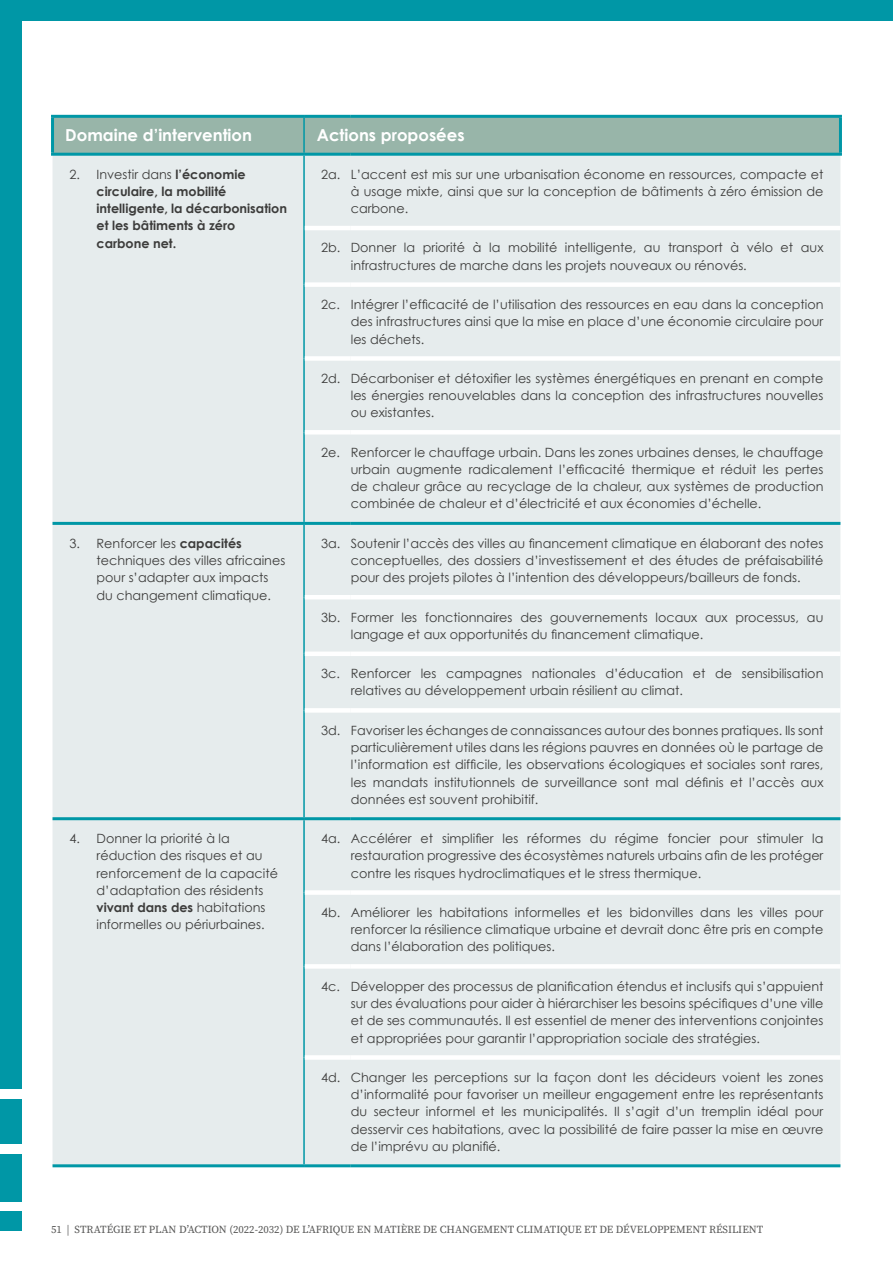
<style>
.page{position:relative;width:893px;height:1263px;background:#fff}
.page>*{position:absolute;margin:0;border:0;box-sizing:border-box;transform-origin:0 0}
.t1{font:700 16.5px "Century Gothic";color:#fff}
.t2{font:12.75px/17.2px "Century Gothic";color:#3c3c3b;text-align:justify}
.t3{font:700 12.75px/17.2px "Century Gothic";color:#3c3c3b}
.t4{font:10.8px "Source Serif Variable";color:#575756}
.s1{font-weight:400}
.s2{font-weight:700}
</style>
<div class="page">
<div style="left:0;top:0;width:893px;height:20px;background:#0097a6"></div>
<div style="left:0;top:0;width:21px;height:1089px;background:#0097a6"></div>
<div style="left:0;top:1099px;width:21px;height:45px;background:#0097a6"></div>
<div style="left:0;top:1154px;width:21px;height:48px;background:#0097a6"></div>
<div style="left:0;top:1211px;width:21px;height:19px;background:#0097a6"></div>
<div style="left:54px;top:118px;width:785px;height:35px;background:#98b5a9"></div>
<div style="left:53px;top:156px;width:787px;height:1008px;background:#e6eced"></div>
<hr style="left:53px;top:1164px;width:251px;height:3px;background:#0097a6">
<hr style="left:51px;top:115px;width:253px;height:3px;background:#0097a6">
<hr style="left:51px;top:118px;width:3px;height:35px;background:#0097a6">
<hr style="left:304px;top:115px;width:47px;height:3px;background:#0097a6">
<hr style="left:351px;top:115px;width:491px;height:3px;background:#0097a6">
<hr style="left:839px;top:118px;width:3px;height:35px;background:#0097a6">
<hr style="left:51px;top:153px;width:253px;height:3px;background:#0097a6">
<hr style="left:303px;top:118px;width:2px;height:35px;background:#0097a6">
<hr style="left:53px;top:522px;width:251px;height:3px;background:#0097a6">
<hr style="left:53px;top:817px;width:251px;height:3px;background:#0097a6">
<hr style="left:303px;top:525px;width:2px;height:72px;background:#0097a6">
<hr style="left:303px;top:597px;width:2px;height:57px;background:#0097a6">
<hr style="left:303px;top:654px;width:2px;height:56px;background:#0097a6">
<hr style="left:303px;top:710px;width:2px;height:107px;background:#0097a6">
<hr style="left:303px;top:820px;width:2px;height:72px;background:#0097a6">
<hr style="left:303px;top:892px;width:2px;height:74px;background:#0097a6">
<hr style="left:303px;top:966px;width:2px;height:91px;background:#0097a6">
<hr style="left:303px;top:1057px;width:2px;height:107px;background:#0097a6">
<hr style="left:305px;top:595px;width:46px;height:4px;background:#fff">
<hr style="left:351px;top:595px;width:489px;height:4px;background:#fff">
<div style="left:305px;top:651px;width:46px;height:5px;background:#fff"></div>
<div style="left:351px;top:651px;width:489px;height:5px;background:#fff"></div>
<div style="left:305px;top:708px;width:46px;height:5px;background:#fff"></div>
<div style="left:351px;top:708px;width:489px;height:5px;background:#fff"></div>
<div style="left:305px;top:890px;width:46px;height:5px;background:#fff"></div>
<div style="left:351px;top:890px;width:489px;height:5px;background:#fff"></div>
<div style="left:305px;top:964px;width:46px;height:5px;background:#fff"></div>
<div style="left:351px;top:964px;width:489px;height:5px;background:#fff"></div>
<div style="left:305px;top:1055px;width:46px;height:5px;background:#fff"></div>
<div style="left:351px;top:1055px;width:489px;height:5px;background:#fff"></div>
<hr style="left:304px;top:1164px;width:47px;height:3px;background:#0097a6">
<hr style="left:351px;top:1164px;width:489px;height:3px;background:#0097a6">
<hr style="left:304px;top:153px;width:47px;height:3px;background:#0097a6">
<hr style="left:351px;top:153px;width:491px;height:3px;background:#0097a6">
<hr style="left:303px;top:156px;width:2px;height:72px;background:#0097a6">
<hr style="left:303px;top:228px;width:2px;height:57px;background:#0097a6">
<hr style="left:303px;top:285px;width:2px;height:73px;background:#0097a6">
<hr style="left:303px;top:358px;width:2px;height:74px;background:#0097a6">
<hr style="left:303px;top:432px;width:2px;height:90px;background:#0097a6">
<hr style="left:305px;top:226px;width:46px;height:4px;background:#fff">
<hr style="left:351px;top:226px;width:489px;height:4px;background:#fff">
<div style="left:305px;top:282px;width:46px;height:5px;background:#fff"></div>
<div style="left:351px;top:282px;width:489px;height:5px;background:#fff"></div>
<div style="left:305px;top:356px;width:46px;height:5px;background:#fff"></div>
<div style="left:351px;top:356px;width:489px;height:5px;background:#fff"></div>
<hr style="left:305px;top:430px;width:46px;height:4px;background:#fff">
<hr style="left:351px;top:430px;width:489px;height:4px;background:#fff">
<hr style="left:304px;top:522px;width:47px;height:3px;background:#0097a6">
<hr style="left:351px;top:522px;width:489px;height:3px;background:#0097a6">
<hr style="left:304px;top:817px;width:47px;height:3px;background:#0097a6">
<hr style="left:351px;top:817px;width:489px;height:3px;background:#0097a6">
<p class="t1" style="left:65px;top:125px;width:188px">Domaine d’intervention</p>
<p class="t1" style="left:317px;top:125px;width:149px">Actions proposées</p>
<p class="t3" style="left:97px;top:165px;width:192px;text-indent:-27px"><span class="s1">2. Investir dans</span> l’économie circulaire, la mobilité intelligente, la décarbonisation et les bâtiments à zéro carbone net.</p>
<p class="t2" style="left:351px;top:165px;width:474px;text-indent:-30px">2a. L’accent est mis sur une urbanisation économe en ressources, compacte et à usage mixte, ainsi que sur la conception de bâtiments à zéro émission de carbone.</p>
<p class="t2" style="left:351px;top:239px;width:474px;text-indent:-30px">2b. Donner la priorité à la mobilité intelligente, au transport à vélo et aux infrastructures de marche dans les projets nouveaux ou rénovés.</p>
<p class="t2" style="left:351px;top:296px;width:474px;text-indent:-30px">2c. Intégrer l’efficacité de l’utilisation des ressources en eau dans la conception des infrastructures ainsi que la mise en place d’une économie circulaire pour les déchets.</p>
<p class="t2" style="left:351px;top:369px;width:474px;text-indent:-30px">2d. Décarboniser et détoxifier les systèmes énergétiques en prenant en compte les énergies renouvelables dans la conception des infrastructures nouvelles ou existantes.</p>
<p class="t2" style="left:351px;top:443px;width:474px;text-indent:-30px">2e. Renforcer le chauffage urbain. Dans les zones urbaines denses, le chauffage urbain augmente radicalement l’efficacité thermique et réduit les pertes de chaleur grâce au recyclage de la chaleur, aux systèmes de production combinée de chaleur et d’électricité et aux économies d’échelle.</p>
<p class="t2" style="left:97px;top:534px;width:190px;text-align:left;text-indent:-27px">3. Renforcer les <span class="s2">capacités </span>techniques des villes africaines pour s’adapter aux impacts du changement climatique.</p>
<p class="t2" style="left:351px;top:534px;width:474px;text-indent:-30px">3a. Soutenir l’accès des villes au financement climatique en élaborant des notes conceptuelles, des dossiers d’investissement et des études de préfaisabilité pour des projets pilotes à l’intention des développeurs/bailleurs de fonds.</p>
<p class="t2" style="left:351px;top:608px;width:474px;text-indent:-30px">3b. Former les fonctionnaires des gouvernements locaux aux processus, au langage et aux opportunités du financement climatique.</p>
<p class="t2" style="left:351px;top:665px;width:474px;text-indent:-30px">3c. Renforcer les campagnes nationales d’éducation et de sensibilisation relatives au développement urbain résilient au climat.</p>
<p class="t2" style="left:351px;top:721px;width:474px;text-indent:-30px">3d. Favoriser les échanges de connaissances autour des bonnes pratiques. Ils sont particulièrement utiles dans les régions pauvres en données où le partage de l’information est difficile, les observations écologiques et sociales sont rares, les mandats institutionnels de surveillance sont mal définis et l’accès aux données est souvent prohibitif.</p>
<p class="t2" style="left:97px;top:830px;width:183px;text-align:left;text-indent:-27px">4. Donner la priorité à la réduction des risques et au renforcement de la capacité d’adaptation des résidents <span class="s2">vivant dans des</span> habitations informelles ou périurbaines.</p>
<p class="t2" style="left:351px;top:830px;width:474px;text-indent:-30px">4a. Accélérer et simplifier les réformes du régime foncier pour stimuler la restauration progressive des écosystèmes naturels urbains afin de les protéger contre les risques hydroclimatiques et le stress thermique.</p>
<p class="t2" style="left:351px;top:903px;width:474px;text-indent:-30px">4b. Améliorer les habitations informelles et les bidonvilles dans les villes pour renforcer la résilience climatique urbaine et devrait donc être pris en compte dans l’élaboration des politiques.</p>
<p class="t2" style="left:351px;top:977px;width:474px;text-indent:-30px">4c. Développer des processus de planification étendus et inclusifs qui s’appuient sur des évaluations pour aider à hiérarchiser les besoins spécifiques d’une ville et de ses communautés. Il est essentiel de mener des interventions conjointes et appropriées pour garantir l’appropriation sociale des stratégies.</p>
<p class="t2" style="left:351px;top:1068px;width:474px;text-indent:-30px">4d. Changer les perceptions sur la façon dont les décideurs voient les zones d’informalité pour favoriser un meilleur engagement entre les représentants du secteur informel et les municipalités. Il s’agit d’un tremplin idéal pour desservir ces habitations, avec la possibilité de faire passer la mise en œuvre de l’imprévu au planifié.</p>
<p class="t4" style="left:51px;top:1222px;width:714px">51 | STRATÉGIE ET PLAN D’ACTION (2022-2032) DE L’AFRIQUE EN MATIÈRE DE CHANGEMENT CLIMATIQUE ET DE DÉVELOPPEMENT RÉSILIENT</p>
</div>
